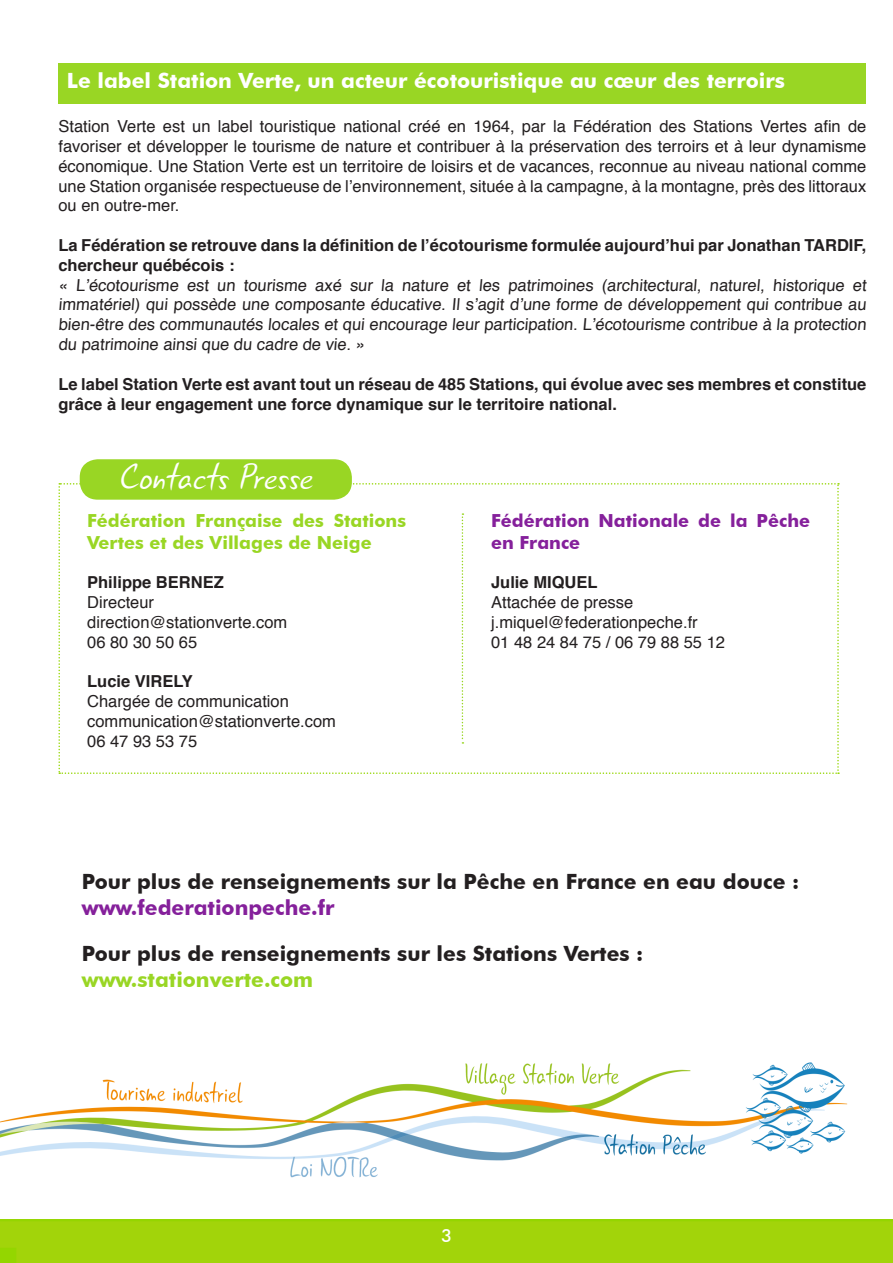
<style>
.page{position:relative;width:893px;height:1263px;background:#fff}
.page>*{position:absolute;margin:0;border:0;box-sizing:border-box;transform-origin:0 0}
.t1{font:italic 37.5px "Gunny Rewritten";color:#fff}
.t2{font:700 21px/25.2px "Futura BT";color:#231f20}
.t3{font:700 21px "Futura BT";color:#fff}
.t4{font:700 21px "Futura BT";color:#99d624}
.t5{font:700 18px/21.6px "Futura BT";color:#99d624}
.t6{font:700 18px/21.6px "Futura BT";color:#85209b}
.t7{font:500 18px "Futura BT";color:#fff}
.t8{font:16.5px/19.8px "Helvetica";color:#231f20;text-align:justify}
.t9{font:700 16.5px/19.8px "Helvetica";color:#231f20}
.s1{color:#85209b}
</style>
<div class="page">
<div style="left:58px;top:64px;width:808px;height:40px;background:#99d624"></div>
<img style="left:0;top:1062px;width:848px;height:116px">
<svg style="left:58px;top:483px;width:781px;height:291px"></svg>
<div style="left:80px;top:459px;width:272px;height:41px;background:#99d624;border-radius:18px"></div>
<div style="left:0;top:1219px;width:893px;height:44px;background:#a2d40a"></div>
<p class="t3" style="left:67px;top:68px;width:719px">Le label Station Verte, un acteur écotouristique au cœur des terroirs</p>
<p class="t8" style="left:58px;top:116px;width:809px">Station Verte est un label touristique national créé en 1964, par la Fédération des Stations Vertes afin de favoriser et développer le tourisme de nature et contribuer à la préservation des terroirs et à leur dynamisme économique. Une Station Verte est un territoire de loisirs et de vacances, reconnue au niveau national comme une Station organisée respectueuse de l’environnement, située à la campagne, à la montagne, près des littoraux ou en outre-mer.</p>
<p class="t9" style="left:58px;top:234px;width:809px">La Fédération se retrouve dans la définition de l’écotourisme formulée aujourd’hui par Jonathan TARDIF, chercheur québécois :</p>
<p class="t8" style="left:58px;top:274px;width:812px">« L’écotourisme est un tourisme axé sur la nature et les patrimoines (architectural, naturel, historique et immatériel) qui possède une composante éducative. Il s’agit d’une forme de développement qui contribue au bien-être des communautés locales et qui encourage leur participation. L’écotourisme contribue à la protection du patrimoine ainsi que du cadre de vie. »</p>
<p class="t9" style="left:58px;top:373px;width:809px">Le label Station Verte est avant tout un réseau de 485 Stations, qui évolue avec ses membres et constitue grâce à leur engagement une force dynamique sur le territoire national.</p>
<p class="t1" style="left:118px;top:454px;width:205px">ContactsPresse</p>
<p class="t5" style="left:87px;top:510px;width:320px">Fédération Française des Stations<br>Vertes et des Villages de Neige</p>
<p class="t9" style="left:87px;top:572px;width:138px">Philippe BERNEZ</p>
<p class="t8" style="left:87px;top:592px;width:68px">Directeur</p>
<p class="t8" style="left:87px;top:612px;width:202px">direction@stationverte.com</p>
<p class="t8" style="left:87px;top:632px;width:112px">06 80 30 50 65</p>
<p class="t9" style="left:87px;top:671px;width:107px">Lucie VIRELY</p>
<p class="t8" style="left:87px;top:691px;width:203px">Chargée de communication</p>
<p class="t8" style="left:87px;top:711px;width:250px">communication@stationverte.com</p>
<p class="t8" style="left:87px;top:731px;width:112px">06 47 93 53 75</p>
<p class="t6" style="left:491px;top:510px;width:320px">Fédération Nationale de la Pêche en France</p>
<p class="t9" style="left:491px;top:572px;width:108px">Julie MIQUEL</p>
<p class="t8" style="left:491px;top:592px;width:144px">Attachée de presse</p>
<p class="t8" style="left:491px;top:612px;width:208px">j.miquel@federationpeche.fr</p>
<p class="t8" style="left:491px;top:632px;width:235px">01 48 24 84 75 / 06 79 88 55 12</p>
<p class="t2" style="left:82px;top:869px;width:719px">Pour plus de renseignements sur la Pêche en France en eau douce : <span class="s1">www.federationpeche.fr</span></p>
<p class="t2" style="left:82px;top:941px;width:563px">Pour plus de renseignements sur les Stations Vertes :</p>
<p class="t4" style="left:82px;top:966px;width:233px">www.stationverte.com</p>
<p class="t7" style="left:441px;top:1224px;width:12px">3</p>
</div>
